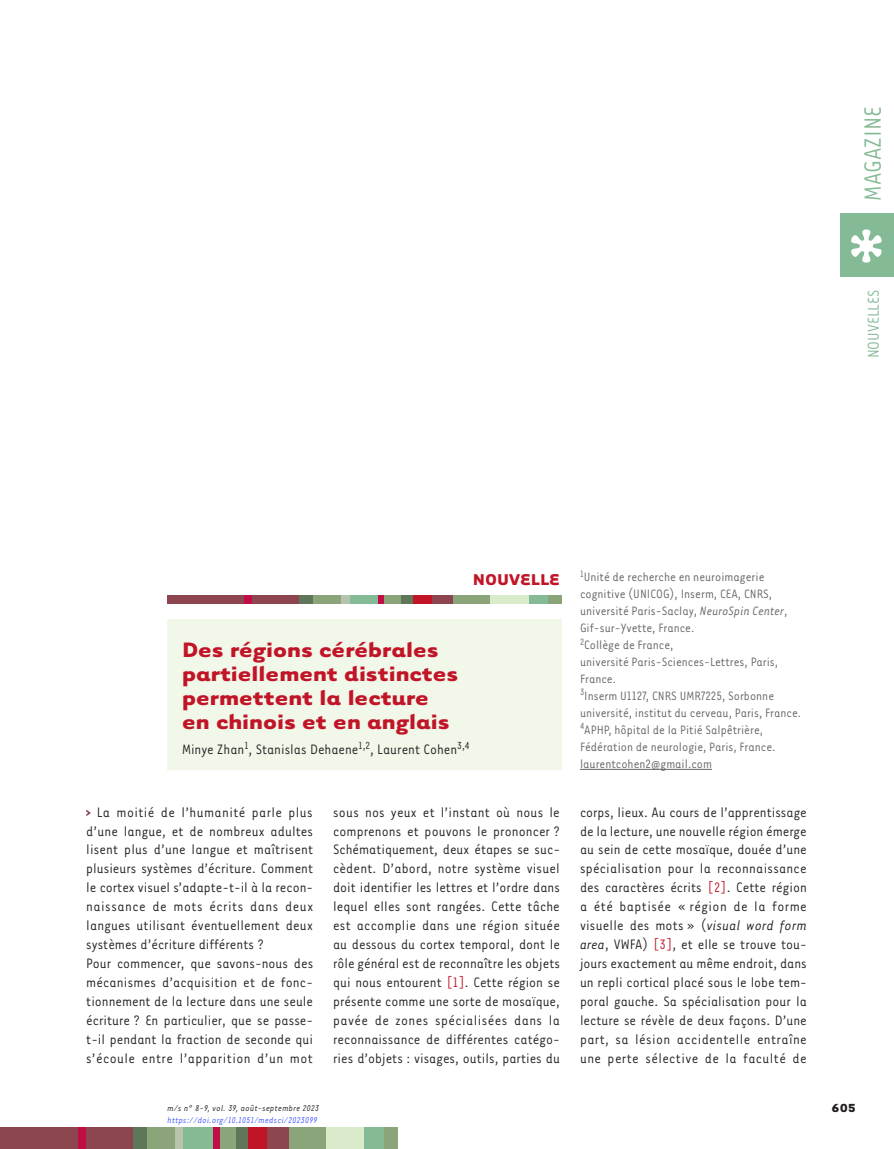
<style>
.page{position:relative;width:894px;height:1149px;background:#fff}
.page>*{position:absolute;margin:0;border:0;box-sizing:border-box;transform-origin:0 0}
.t1{font:27px "Tarzana Nar OT";color:#84ba95}
.t2{font:700 24px/24px "Tarzana Wide OT";color:#c11527}
.t3{font:18px "Tarzana Nar OT";color:#84ba95}
.t4{font:700 18px "Tarzana Wide OT";color:#c11527}
.t5{font:15.75px/18.9px "Tarzana Nar OT";color:#231f20;text-align:justify}
.t6{font:13.95px/17px "Tarzana Nar OT";color:#636366}
.t7{font:700 13.5px "Tarzana Wide OT";color:#231f20}
.t8{font:italic 9.75px "Tarzana Nar OT";letter-spacing:.025em;color:#4055ff}
.t9{font:italic 9.75px "Tarzana Nar OT";letter-spacing:.025em;color:#231f20}
.s1{font-style:italic}
.s2{color:#bf182a}
</style>
<div class="page">
<div style="left:0;top:1127px;width:134px;height:21px;background:#8d454f"></div>
<div style="left:235px;top:1127px;width:13px;height:21px;background:#5f7659"></div>
<div style="left:78px;top:1127px;width:7px;height:21px;background:#c10d45"></div>
<div style="left:133px;top:1127px;width:22px;height:21px;background:#5f7659"></div>
<div style="left:147px;top:1127px;width:30px;height:21px;background:#8ba479"></div>
<div style="left:175px;top:1127px;width:9px;height:21px;background:#b6c4ad"></div>
<div style="left:183px;top:1127px;width:30px;height:21px;background:#84ba95"></div>
<div style="left:217px;top:1127px;width:19px;height:21px;background:#8ba479"></div>
<div style="left:213px;top:1127px;width:6px;height:21px;background:#c10d45"></div>
<div style="left:248px;top:1127px;width:27px;height:21px;background:#c11527"></div>
<div style="left:287px;top:1127px;width:39px;height:21px;background:#8ba479"></div>
<div style="left:267px;top:1127px;width:21px;height:21px;background:#8d454f"></div>
<div style="left:326px;top:1127px;width:38px;height:21px;background:#daebcb"></div>
<div style="left:364px;top:1127px;width:20px;height:21px;background:#84ba95"></div>
<div style="left:383px;top:1127px;width:14px;height:21px;background:#8ba479"></div>
<div style="left:840px;top:213px;width:53px;height:63px;background:#84ba95"></div>
<svg style="left:851px;top:229px;width:30px;height:33px"></svg>
<div style="left:167px;top:595px;width:133px;height:8px;background:#8d454f"></div>
<div style="left:299px;top:595px;width:27px;height:8px;background:#5f7659"></div>
<div style="left:400px;top:595px;width:13px;height:8px;background:#5f7659"></div>
<div style="left:313px;top:595px;width:29px;height:8px;background:#8ba479"></div>
<div style="left:349px;top:595px;width:29px;height:8px;background:#84ba95"></div>
<div style="left:528px;top:595px;width:20px;height:8px;background:#84ba95"></div>
<div style="left:382px;top:595px;width:19px;height:8px;background:#8ba479"></div>
<div style="left:547px;top:595px;width:14px;height:8px;background:#8ba479"></div>
<div style="left:451px;top:595px;width:39px;height:8px;background:#8ba479"></div>
<div style="left:490px;top:595px;width:38px;height:8px;background:#daebcb"></div>
<div style="left:341px;top:595px;width:8px;height:8px;background:#b6c4ad"></div>
<div style="left:244px;top:595px;width:7px;height:8px;background:#c10d45"></div>
<div style="left:378px;top:595px;width:6px;height:8px;background:#c10d45"></div>
<div style="left:413px;top:595px;width:27px;height:8px;background:#c11527"></div>
<div style="left:432px;top:595px;width:21px;height:8px;background:#8d454f"></div>
<div style="left:167px;top:618px;width:394px;height:151px;background:#f1f7e9"></div>
<svg style="left:86px;top:810px;width:4px;height:6px"></svg>
<hr style="left:579px;top:769px;width:132px;height:1px;background:#636366">
<h1 class="t1" style="left:856px;top:201px;width:96px;rotate:-90deg">MAGAZINE</h1>
<p class="t3" style="left:862px;top:358px;width:70px;rotate:-90deg">NOUVELLES</p>
<p class="t4" style="left:472px;top:567px;width:89px">NOUVELLE</p>
<h2 class="t2" style="left:182px;top:636px;width:278px">Des régions cérébrales partiellement distinctes permettent la lecture en chinois et en anglais</h2>
<p class="t5" style="left:182px;top:739px;width:289px">Minye Zhan<sup>1</sup>, Stanislas Dehaene<sup>1,2</sup>, Laurent Cohen<sup>3,4</sup></p>
<p class="t6" style="left:579px;top:568px;width:223px"><sup>1</sup>Unité de recherche en neuroimagerie cognitive (UNICOG), Inserm, CEA, CNRS, université Paris-Saclay, <span class="s1">NeuroSpin Center</span>, Gif-sur-Yvette, France.<br><sup>2</sup>Collège de France,<br>université Paris-Sciences-Lettres, Paris, France.<br><sup>3</sup>Inserm U1127, CNRS UMR7225, Sorbonne université, institut du cerveau, Paris, France.<br><sup>4</sup>APHP, hôpital de la Pitié Salpêtrière, Fédération de neurologie, Paris, France. laurentcohen2@gmail.com</p>
<p class="t5" style="left:86px;top:801px;width:228px;text-align:left;text-indent:11px">La moitié de l’humanité parle plus d’une langue, et de nombreux adultes lisent plus d’une langue et maîtrisent plusieurs systèmes d’écriture. Comment le cortex visuel s’adapte-t-il à la recon&shy;naissance de mots écrits dans deux langues utilisant éventuellement deux systèmes d’écriture différents ?<br>Pour commencer, que savons-nous des mécanismes d’acquisition et de fonc&shy;tionnement de la lecture dans une seule écriture ? En particulier, que se passe&shy;t-il pendant la fraction de seconde qui s’écoule entre l’apparition d’un mot</p>
<p class="t5" style="left:333px;top:801px;width:228px">sous nos yeux et l’instant où nous le comprenons et pouvons le prononcer ?<br>Schématiquement, deux étapes se suc&shy;cèdent. D’abord, notre système visuel doit identifier les lettres et l’ordre dans lequel elles sont rangées. Cette tâche est accomplie dans une région située au dessous du cortex temporal, dont le rôle général est de reconnaître les objets qui nous entourent <span class="s2">[1]</span>. Cette région se présente comme une sorte de mosaïque, pavée de zones spécialisées dans la reconnaissance de différentes catégo&shy;ries d’objets : visages, outils, parties du</p>
<p class="t5" style="left:579px;top:801px;width:228px">corps, lieux. Au cours de l’apprentissage de la lecture, une nouvelle région émerge au sein de cette mosaïque, douée d’une spécialisation pour la reconnaissance des caractères écrits <span class="s2">[2]</span>. Cette région a été baptisée « région de la forme visuelle des mots » (<span class="s1">visual word form area</span>, VWFA) <span class="s2">[3]</span>, et elle se trouve tou&shy;jours exactement au même endroit, dans un repli cortical placé sous le lobe tem&shy;poral gauche. Sa spécialisation pour la lecture se révèle de deux façons. D’une part, sa lésion accidentelle entraîne une perte sélective de la faculté de</p>
<p class="t9" style="left:167px;top:1102px;width:153px">m/s n° 8-9, vol. 39, août-septembre 2023</p>
<p class="t8" style="left:167px;top:1114px;width:151px">https://doi.org/10.1051/medsci/2023099</p>
<p class="t7" style="left:831px;top:1098px;width:26px">605</p>
</div>
